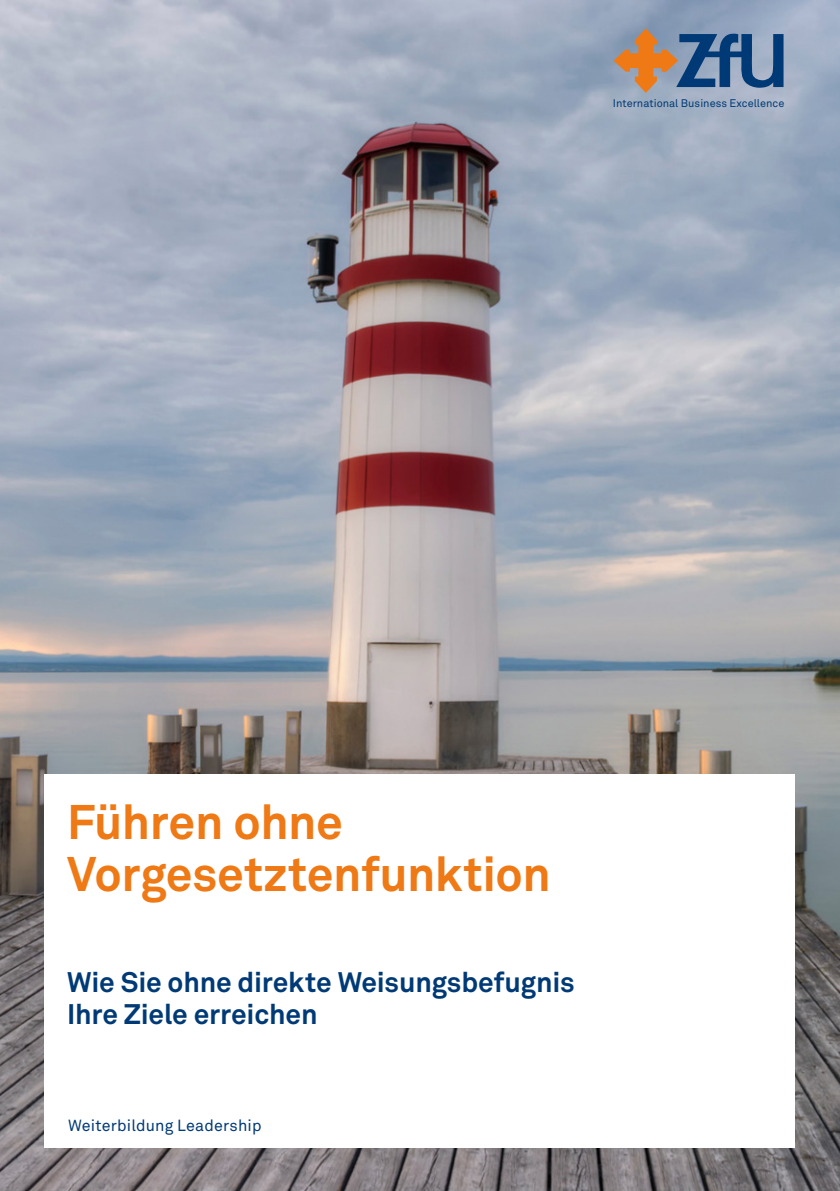
<style>
.page{position:relative;width:840px;height:1191px;background:#fff}
.page>*{position:absolute;margin:0;border:0;box-sizing:border-box;transform-origin:0 0}
.t1{font:700 48px/52px "Akkurat Office";letter-spacing:-.01em;color:#ef7914}
.t2{font:700 28px/32px "Akkurat Office";letter-spacing:-.005em;color:#003a76}
.t3{font:16px "Akkurat Office";letter-spacing:.01em;color:#003a76}
.t4{font:11px "Akkurat Office";color:#003a76}
</style>
<div class="page">
<img style="left:0;top:0;width:839px;height:1191px">
<svg style="left:613px;top:28px;width:170px;height:65px;background:#7a8291"></svg>
<div style="left:44px;top:774px;width:750px;height:373px;background:#fff"></div>
<p class="t4" style="left:612px;top:96px;width:173px">International Business Excellence</p>
<h1 class="t1" style="left:67px;top:796px;width:485px">Führen ohne<br>Vorgesetztenfunktion</h1>
<p class="t2" style="left:67px;top:966px;width:508px">Wie Sie ohne direkte Weisungsbefugnis<br>Ihre Ziele erreichen</p>
<p class="t3" style="left:68px;top:1116px;width:195px">Weiterbildung Leadership</p>
</div>
